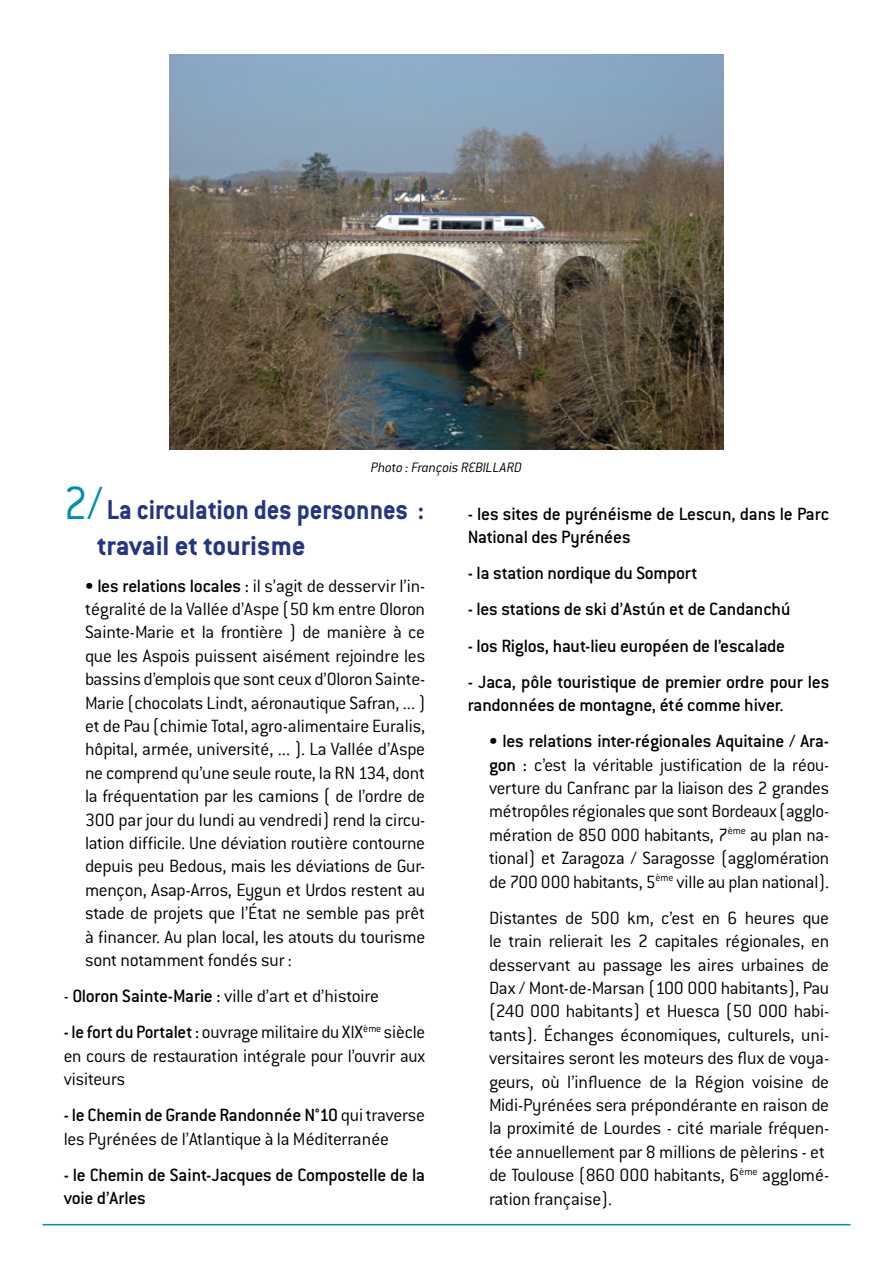
<style>
.page{position:relative;width:893px;height:1263px;background:#fff}
.page>*{position:absolute;margin:0;border:0;box-sizing:border-box;transform-origin:0 0}
.t1{font:700 30px/36px "Conduit ITC";color:#253483;scale:.92 1}
.t2{font:300 19.5px/23.4px "Conduit ITC";letter-spacing:-.015em;color:#000;text-align:justify}
.t3{font:500 19.5px/23.4px "Conduit ITC";letter-spacing:-.015em;color:#000}
.t4{font:italic 300 15px "Conduit ITC";color:#000}
.s1{font-weight:300;font-size:51px;color:#008fb2}
.s2{font-weight:500}
</style>
<div class="page">
<hr style="left:43px;top:1224px;width:807px;height:1px;background:#008fb2">
<img style="left:169px;top:54px;width:555px;height:396px">
<p class="t4" style="left:371px;top:459px;width:153px">Photo : François REBILLARD</p>
<h1 class="t1" style="left:97px;top:491px;width:357px;text-indent:-33px"><span class="s1">2/</span> La circulation des personnes : travail et tourisme</h1>
<p class="t2" style="left:85px;top:574px;width:342px"><span class="s2">• les relations locales :</span> il s’agit de desservir l’in&shy;tégralité de la Vallée d’Aspe (50 km entre Oloron Sainte-Marie et la frontière ) de manière à ce que les Aspois puissent aisément rejoindre les bassins d’emplois que sont ceux d’Oloron Sainte-Marie (chocolats Lindt, aéronautique Safran, ... ) et de Pau (chimie Total, agro-alimentaire Euralis, hôpital, armée, université, ... ). La Vallée d’Aspe ne comprend qu’une seule route, la RN 134, dont la fréquentation par les camions ( de l’ordre de 300 par jour du lundi au vendredi) rend la circu&shy;lation difficile. Une déviation routière contourne depuis peu Bedous, mais les déviations de Gur&shy;mençon, Asap-Arros, Eygun et Urdos restent au stade de projets que l’État ne semble pas prêt à financer. Au plan local, les atouts du tourisme sont notamment fondés sur :</p>
<p class="t2" style="left:64px;top:984px;width:317px">- <span class="s2">Oloron Sainte-Marie :</span> ville d’art et d’histoire</p>
<p class="t2" style="left:64px;top:1021px;width:363px"><span class="s2">- le fort du Portalet :</span> ouvrage militaire du XIX<sup>ème</sup> siècle en cours de restauration intégrale pour l’ouvrir aux visiteurs</p>
<p class="t2" style="left:64px;top:1103px;width:363px"><span class="s2">- le Chemin de Grande Randonnée N°10</span> qui traverse les Pyrénées de l’Atlantique à la Méditerranée</p>
<p class="t3" style="left:64px;top:1163px;width:363px">- le Chemin de Saint-Jacques de Compostelle de la voie d’Arles</p>
<p class="t3" style="left:468px;top:502px;width:363px">- les sites de pyrénéisme de Lescun, dans le Parc<br>National des Pyrénées</p>
<p class="t3" style="left:468px;top:561px;width:231px">- la station nordique du Somport</p>
<p class="t3" style="left:468px;top:597px;width:324px">- les stations de ski d’Astún et de Candanchú</p>
<p class="t3" style="left:468px;top:634px;width:319px">- los Riglos, haut-lieu européen de l’escalade</p>
<p class="t3" style="left:468px;top:670px;width:363px">- Jaca, pôle touristique de premier ordre pour les randonnées de montagne, été comme hiver.</p>
<p class="t2" style="left:489px;top:729px;width:342px"><span class="s2">• les relations inter-régionales Aquitaine / Ara&shy;gon :</span> c’est la véritable justification de la réou&shy;verture du Canfranc par la liaison des 2 grandes métropôles régionales que sont Bordeaux (agglo&shy;mération de 850 000 habitants, 7<sup>ème</sup> au plan na&shy;tional) et Zaragoza / Saragosse (agglomération de 700 000 habitants, 5<sup>ème</sup> ville au plan national).</p>
<p class="t2" style="left:489px;top:906px;width:342px;text-align:left">Distantes de 500 km, c’est en 6 heures que le train relierait les 2 capitales régionales, en desservant au passage les aires urbaines de Dax / Mont-de-Marsan (100 000 habitants), Pau (240 000 habitants) et Huesca (50 000 habi&shy;tants). Échanges économiques, culturels, uni&shy;versitaires seront les moteurs des flux de voya&shy;geurs, où l’influence de la Région voisine de Midi-Pyrénées sera prépondérante en raison de la proximité de Lourdes - cité mariale fréquen&shy;tée annuellement par 8 millions de pèlerins - et de Toulouse (860 000 habitants, 6<sup>ème</sup> agglomé&shy;ration française).</p>
</div>
